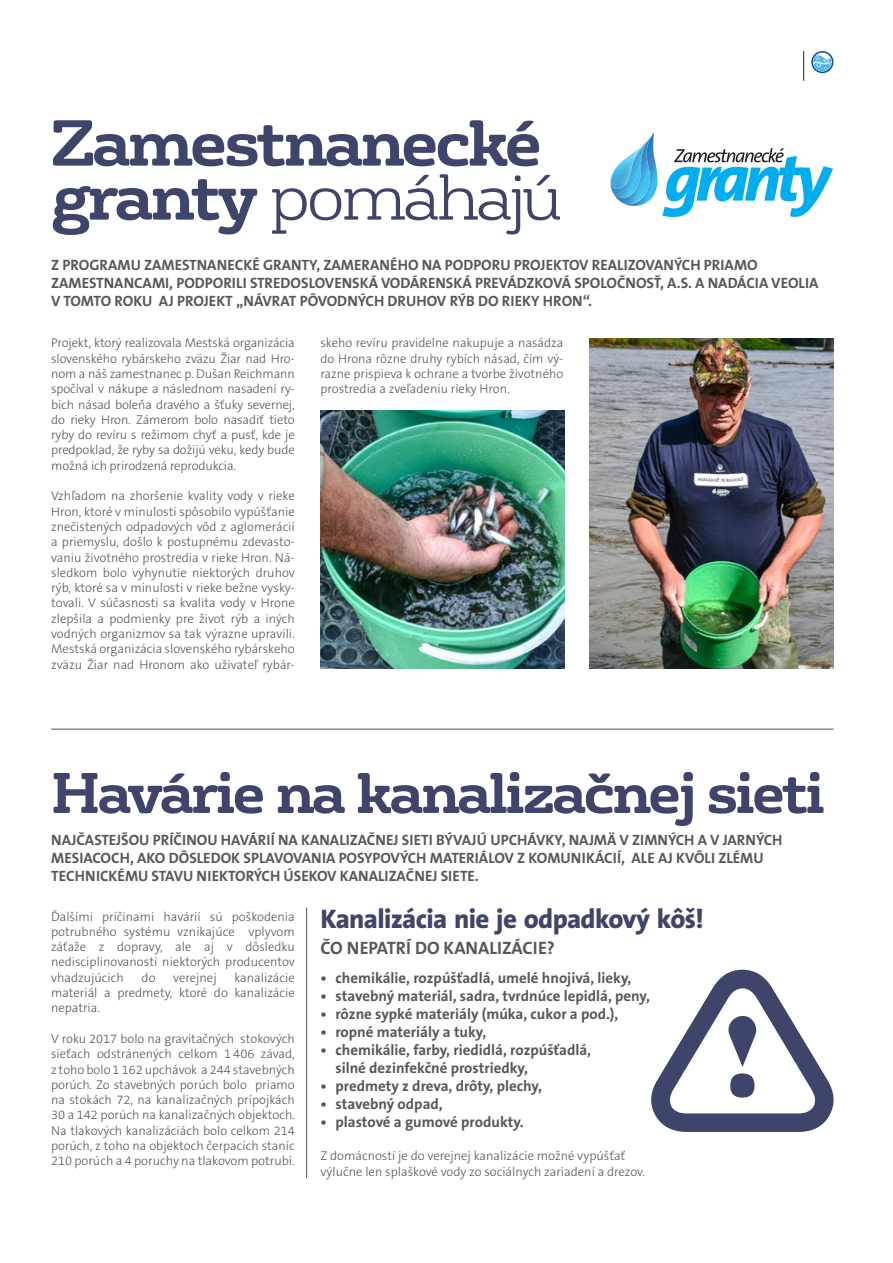
<style>
.page{position:relative;width:893px;height:1263px;background:#fff}
.page>*{position:absolute;margin:0;border:0;box-sizing:border-box;transform-origin:0 0}
.t1{font:700 63px/54px "FS Rufus";letter-spacing:-.05em;color:#3f446a}
.t2{font:700 55.5px "FS Rufus";letter-spacing:-.05em;color:#3f446a}
.t3{font:800 27px "The Sans CE B8";letter-spacing:-.025em;color:#3f446a}
.t4{font:700 18px "The Sans CE B7";color:#57585a}
.t5{font:700 15px/18px "The Sans CE B7";color:#57585a}
.t6{font:300 12.75px/15.3px "The Sans CE B3";color:#57585a;text-align:justify}
.s1{font-weight:300}
</style>
<div class="page">
<svg style="left:651px;top:970px;width:183px;height:162px"></svg>
<hr style="left:306px;top:907px;width:1px;height:271px;background:#57585a">
<hr style="left:51px;top:729px;width:783px;height:1px;background:#57585a">
<svg style="left:616px;top:132px;width:217px;height:85px"></svg>
<img style="left:611px;top:137px;width:40px;height:61px">
<img style="left:611px;top:142px;width:35px;height:47px">
<img style="left:320px;top:410px;width:244px;height:258px">
<img style="left:590px;top:339px;width:243px;height:329px">
<hr style="left:803px;top:51px;width:1px;height:30px;background:#231f20">
<svg style="left:811px;top:51px;width:22px;height:22px"></svg>
<svg style="left:813px;top:53px;width:19px;height:19px"></svg>
<svg style="left:813px;top:54px;width:19px;height:17px"></svg>
<h1 class="t1" style="left:51px;top:111px;width:513px">Zamestnanecké granty <span class="s1">pomáhajú</span></h1>
<p class="t5" style="left:51px;top:257px;width:769px">Z PROGRAMU ZAMESTNANECKÉ GRANTY, ZAMERANÉHO NA PODPORU PROJEKTOV REALIZOVANÝCH PRIAMO<br>ZAMESTNANCAMI, PODPORILI STREDOSLOVENSKÁ VODÁRENSKÁ PREVÁDZKOVÁ SPOLOČNOSŤ, A.S. A NADÁCIA VEOLIA<br>V TOMTO ROKU AJ PROJEKT „NÁVRAT PÔVODNÝCH DRUHOV RÝB DO RIEKY HRON“.</p>
<p class="t6" style="left:51px;top:336px;width:245px">Projekt, ktorý realizovala Mestská organizácia slovenského rybárskeho zväzu Žiar nad Hro&shy;nom a náš zamestnanec p. Dušan Reichmann spočíval v nákupe a následnom nasadení ry&shy;bích násad boleňa dravého a šťuky severnej, do rieky Hron. Zámerom bolo nasadiť tieto ryby do revíru s režimom chyť a pusť, kde je predpoklad, že ryby sa dožijú veku, kedy bude možná ich prirodzená reprodukcia.</p>
<p class="t6" style="left:51px;top:489px;width:245px">Vzhľadom na zhoršenie kvality vody v rieke Hron, ktoré v minulosti spôsobilo vypúšťanie znečistených odpadových vôd z aglomerácií a priemyslu, došlo k postupnému zdevasto&shy;vaniu životného prostredia v rieke Hron. Ná&shy;sledkom bolo vyhynutie niektorých druhov rýb, ktoré sa v minulosti v rieke bežne vysky&shy;tovali. V súčasnosti sa kvalita vody v Hrone zlepšila a podmienky pre život rýb a iných vodných organizmov sa tak výrazne upravili.<br>Mestská organizácia slovenského rybárskeho zväzu Žiar nad Hronom ako uživateľ rybár-</p>
<p class="t6" style="left:320px;top:336px;width:245px">skeho revíru pravidelne nakupuje a nasádza do Hrona rôzne druhy rybích násad, čím vý&shy;razne prispieva k ochrane a tvorbe životného prostredia a zveľadeniu rieky Hron.</p>
<h2 class="t2" style="left:51px;top:745px;width:775px">Havárie na kanalizačnej sieti</h2>
<p class="t5" style="left:51px;top:832px;width:733px">NAJČASTEJŠOU PRÍČINOU HAVÁRIÍ NA KANALIZAČNEJ SIETI BÝVAJÚ UPCHÁVKY, NAJMÄ V ZIMNÝCH A V JARNÝCH<br>MESIACOCH, AKO DÔSLEDOK SPLAVOVANIA POSYPOVÝCH MATERIÁLOV Z KOMUNIKÁCIÍ, ALE AJ KVÔLI ZLÉMU<br>TECHNICKÉMU STAVU NIEKTORÝCH ÚSEKOV KANALIZAČNEJ SIETE.</p>
<h3 class="t3" style="left:320px;top:903px;width:385px">Kanalizácia nie je odpadkový kôš!</h3>
<h3 class="t4" style="left:320px;top:938px;width:236px">ČO NEPATRÍ DO KANALIZÁCIE?</h3>
<p class="t6" style="left:51px;top:909px;width:245px">Ďalšími príčinami havárií sú poškodenia potrubného systému vznikajúce vplyvom záťaže z dopravy, ale aj v dôsledku nedisciplinovanosti niektorých producentov vhadzujúcich</p>
<p class="t5" style="left:320px;top:970px;width:312px">• chemikálie, rozpúšťadlá, umelé hnojivá, lieky,</p>
<p class="t5" style="left:320px;top:988px;width:331px">• stavebný materiál, sadra, tvrdnúce lepidlá, peny,</p>
<p class="t5" style="left:320px;top:1006px;width:299px">• rôzne sypké materiály (múka, cukor a pod.),</p>
<p class="t5" style="left:320px;top:1024px;width:167px">• ropné materiály a tuky,</p>
<p class="t5" style="left:335px;top:1042px;width:257px;text-indent:-15px">• chemikálie, farby, riedidlá, rozpúšťadlá, silné dezinfekčné prostriedky,</p>
<p class="t5" style="left:320px;top:1078px;width:223px">• predmety z dreva, drôty, plechy,</p>
<p class="t5" style="left:320px;top:1096px;width:124px">• stavebný odpad,</p>
<p class="t5" style="left:320px;top:1114px;width:205px">• plastové a gumové produkty.</p>
<p class="t6" style="left:51px;top:971px;width:245px;text-indent:183px">kanalizácie materiál a predmety, ktoré do kanalizácie nepatria.</p>
<p class="t6" style="left:51px;top:1032px;width:245px">V roku 2017 bolo na gravitačných stokových sieťach odstránených celkom 1 406 závad, z toho bolo 1 162 upchávok a 244 stavebných porúch. Zo stavebných porúch bolo priamo na stokách 72, na kanalizačných prípojkách 30 a 142 porúch na kanalizačných objektoch.<br>Na tlakových kanalizáciách bolo celkom 214 porúch, z toho na objektoch čerpacích staníc 210 porúch a 4 poruchy na tlakovom potrubí.</p>
<p class="t6" style="left:142px;top:971px;width:15px">do</p>
<p class="t6" style="left:173px;top:971px;width:45px">verejnej</p>
<p class="t6" style="left:320px;top:1149px;width:326px">Z domácností je do verejnej kanalizácie možné vypúšťať výlučne len splaškové vody zo sociálnych zariadení a drezov.</p>
</div>
